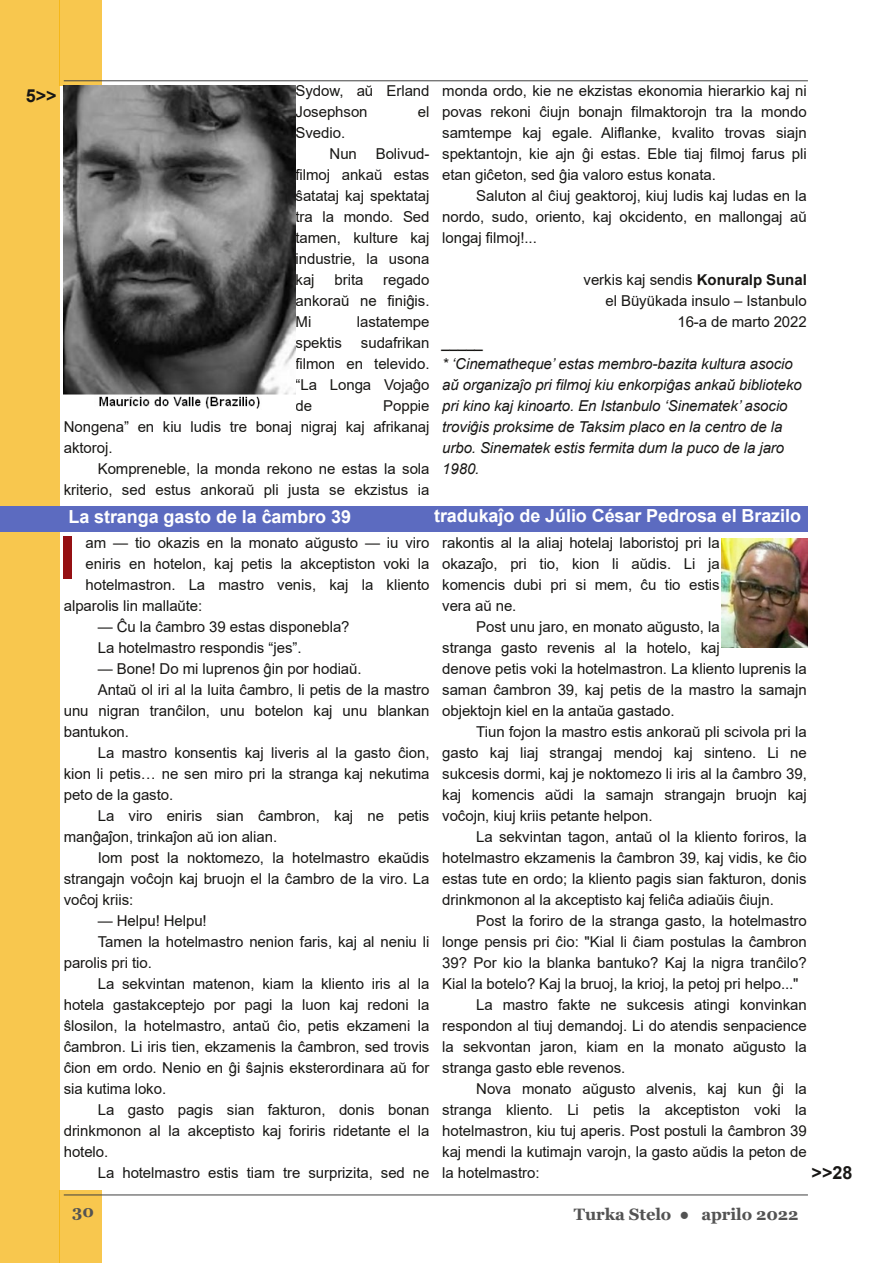
<style>
.page{position:relative;width:893px;height:1263px;background:#fff}
.page>*{position:absolute;margin:0;border:0;box-sizing:border-box;transform-origin:0 0}
.t1{font:700 60px "Arial";color:#951013}
.t2{font:700 18px "Arial";letter-spacing:-.005em;color:#fff}
.t3{font:700 18px "Arial";color:#181715}
.t4{font:700 16.5px "Georgia";letter-spacing:-.005em;color:#535353}
.t5{font:15px/21px "Arial";letter-spacing:-.005em;color:#181715;text-align:justify}
.t6{font:italic 15px/21px "Arial";letter-spacing:-.005em;color:#181715}
.s1{font-weight:700}
</style>
<div class="page">
<div style="left:60px;top:0;width:42px;height:85px;background:#f8c74e"></div>
<div style="left:60px;top:1191px;width:42px;height:72px;background:#f8c74e"></div>
<div style="left:0;top:0;width:60px;height:1263px;background:#f8c74e"></div>
<hr style="left:64px;top:81px;width:744px;height:1px;background:#404040">
<hr style="left:64px;top:1195px;width:744px;height:1px;background:#404040">
<img style="left:64px;top:85px;width:232px;height:324px">
<div style="left:0;top:506px;width:808px;height:25px;background:#5c6bc0"></div>
<img style="left:722px;top:538px;width:85px;height:110px">
<p class="t3" style="left:26px;top:86px;width:32px">5&gt;&gt;</p>
<p class="t5" style="left:296px;top:80px;width:136px">Sydow, aŭ Erland<br>Josephson</p>
<p class="t5" style="left:418px;top:101px;width:13px">el</p>
<p class="t5" style="left:330px;top:122px;width:29px;text-indent:-34px">Svedio.<br>Nun</p>
<p class="t5" style="left:296px;top:143px;width:136px;text-indent:80px">Bolivud&shy;filmoj ankaŭ estas ŝatataj kaj spektataj tra la mondo. Sed tamen, kulture kaj industrie, la usona kaj</p>
<p class="t5" style="left:296px;top:269px;width:136px;text-indent:88px">regado ankoraŭ ne finiĝis.<br>Mi</p>
<p class="t5" style="left:335px;top:269px;width:30px">brita</p>
<p class="t5" style="left:357px;top:311px;width:74px">lastatempe</p>
<p class="t5" style="left:296px;top:332px;width:136px;text-indent:65px">sudafrikan filmon en televido. “La Longa Vojaĝo de</p>
<p class="t5" style="left:296px;top:332px;width:48px">spektis</p>
<p class="t5" style="left:64px;top:395px;width:367px;text-indent:319px">Poppie Nongena” en kiu ludis tre bonaj nigraj kaj afrikanaj aktoroj.</p>
<p class="t5" style="left:64px;top:458px;width:367px;text-align:right">Kompreneble, la monda rekono ne estas la sola kriterio, sed estus ankoraŭ pli justa se ekzistus ia</p>
<p class="t5" style="left:442px;top:80px;width:366px">monda ordo, kie ne ekzistas ekonomia hierarkio kaj ni povas rekoni ĉiujn bonajn filmaktorojn tra la mondo samtempe kaj egale. Aliflanke, kvalito trovas siajn spektantojn, kie ajn ĝi estas. Eble tiaj filmoj farus pli etan giĉeton, sed ĝia valoro estus konata.</p>
<p class="t5" style="left:442px;top:185px;width:366px;text-indent:34px">Saluton al ĉiuj geaktoroj, kiuj ludis kaj ludas en la nordo, sudo, oriento, kaj okcidento, en mallongaj aŭ longaj filmoj!...</p>
<p class="t5" style="left:583px;top:269px;width:225px;text-align:right">verkis kaj sendis <span class="s1">Konuralp Sunal </span>el Büyükada insulo – Istanbulo<br>16-a de marto 2022</p>
<p class="t6" style="left:442px;top:332px;width:361px">_____<br>* ‘Cinematheque’ estas membro-bazita kultura asocio aŭ organizaĵo pri filmoj kiu enkorpiĝas ankaŭ biblioteko pri kino kaj kinoarto. En Istanbulo ‘Sinematek’ asocio troviĝis proksime de Taksim placo en la centro de la urbo. Sinematek estis fermita dum la puco de la jaro 1980.</p>
<p class="t2" style="left:68px;top:507px;width:284px">La stranga gasto de la ĉambro 39</p>
<p class="t2" style="left:434px;top:505px;width:368px">tradukaĵo de Júlio César Pedrosa el Brazilo</p>
<p class="t5" style="left:86px;top:532px;width:346px">am — tio okazis en la monato aŭgusto — iu viro</p>
<p class="t5" style="left:86px;top:553px;width:346px">eniris en hotelon, kaj petis la akceptiston voki la</p>
<p class="t5" style="left:86px;top:574px;width:346px">hotelmastron. La mastro venis, kaj la kliento</p>
<p class="t5" style="left:64px;top:595px;width:140px">alparolis lin mallaŭte:</p>
<p class="t5" style="left:98px;top:616px;width:253px">— Ĉu la ĉambro 39 estas disponebla?<br>La hotelmastro respondis “jes”.</p>
<p class="t5" style="left:98px;top:658px;width:265px">— Bone! Do mi luprenos ĝin por hodiaŭ.</p>
<p class="t5" style="left:98px;top:679px;width:333px">Antaŭ ol iri al la luita ĉambro, li petis de la mastro</p>
<p class="t5" style="left:64px;top:700px;width:367px">unu nigran tranĉilon, unu botelon kaj unu blankan</p>
<p class="t5" style="left:64px;top:721px;width:67px">bantukon.</p>
<p class="t5" style="left:98px;top:742px;width:333px">La mastro konsentis kaj liveris al la gasto ĉion,</p>
<p class="t5" style="left:64px;top:763px;width:367px">kion li petis… ne sen miro pri la stranga kaj nekutima</p>
<p class="t5" style="left:64px;top:784px;width:111px">peto de la gasto.</p>
<p class="t5" style="left:98px;top:805px;width:333px">La viro eniris sian ĉambron, kaj ne petis</p>
<p class="t5" style="left:64px;top:826px;width:215px">manĝaĵon, trinkaĵon aŭ ion alian.</p>
<p class="t5" style="left:98px;top:847px;width:333px">Iom post la noktomezo, la hotelmastro ekaŭdis</p>
<p class="t5" style="left:64px;top:868px;width:367px">strangajn voĉojn kaj bruojn el la ĉambro de la viro. La</p>
<p class="t5" style="left:64px;top:889px;width:71px">voĉoj kriis:</p>
<p class="t5" style="left:98px;top:910px;width:111px">— Helpu! Helpu!</p>
<p class="t5" style="left:98px;top:931px;width:333px">Tamen la hotelmastro nenion faris, kaj al neniu li</p>
<p class="t5" style="left:64px;top:952px;width:90px">parolis pri tio.</p>
<p class="t5" style="left:98px;top:973px;width:333px">La sekvintan matenon, kiam la kliento iris al la</p>
<p class="t5" style="left:64px;top:994px;width:367px">hotela gastakceptejo por pagi la luon kaj redoni la</p>
<p class="t5" style="left:64px;top:1015px;width:367px">ŝlosilon, la hotelmastro, antaŭ ĉio, petis ekzameni la</p>
<p class="t5" style="left:64px;top:1036px;width:367px">ĉambron. Li iris tien, ekzamenis la ĉambron, sed trovis</p>
<p class="t5" style="left:64px;top:1057px;width:367px">ĉion em ordo. Nenio en ĝi ŝajnis eksterordinara aŭ for</p>
<p class="t5" style="left:64px;top:1078px;width:104px">sia kutima loko.</p>
<p class="t5" style="left:98px;top:1099px;width:333px">La gasto pagis sian fakturon, donis bonan</p>
<p class="t5" style="left:64px;top:1120px;width:367px">drinkmonon al la akceptisto kaj foriris ridetante el la</p>
<p class="t5" style="left:64px;top:1141px;width:46px">hotelo.</p>
<p class="t5" style="left:98px;top:1162px;width:333px">La hotelmastro estis tiam tre surprizita, sed ne</p>
<h1 class="t1" style="left:59px;top:524px;width:18px">I</h1>
<p class="t5" style="left:442px;top:532px;width:279px">rakontis al la aliaj hotelaj laboristoj pri la okazaĵo, pri tio, kion li aŭdis. Li ja komencis dubi pri si mem, ĉu tio estis vera aŭ ne.</p>
<p class="t5" style="left:442px;top:616px;width:366px;text-align:left;text-indent:34px">Post unu jaro, en monato aŭgusto, la<br>stranga gasto revenis al la hotelo, kaj<br>denove petis voki la hotelmastron. La kliento luprenis la saman ĉambron 39, kaj petis de la mastro la samajn objektojn kiel en la antaŭa gastado.</p>
<p class="t5" style="left:442px;top:721px;width:366px;text-indent:34px">Tiun fojon la mastro estis ankoraŭ pli scivola pri la gasto kaj liaj strangaj mendoj kaj sinteno. Li ne sukcesis dormi, kaj je noktomezo li iris al la ĉambro 39, kaj komencis aŭdi la samajn strangajn bruojn kaj voĉojn, kiuj kriis petante helpon.</p>
<p class="t5" style="left:442px;top:826px;width:366px;text-indent:34px">La sekvintan tagon, antaŭ ol la kliento foriros, la hotelmastro ekzamenis la ĉambron 39, kaj vidis, ke ĉio estas tute en ordo; la kliento pagis sian fakturon, donis drinkmonon al la akceptisto kaj feliĉa adiaŭis ĉiujn.</p>
<p class="t5" style="left:476px;top:910px;width:332px">Post la foriro de la stranga gasto, la hotelmastro</p>
<p class="t5" style="left:442px;top:931px;width:366px">longe pensis pri ĉio: "Kial li ĉiam postulas la ĉambron</p>
<p class="t5" style="left:442px;top:952px;width:366px">39? Por kio la blanka bantuko? Kaj la nigra tranĉilo?</p>
<p class="t5" style="left:442px;top:973px;width:358px">Kial la botelo? Kaj la bruoj, la krioj, la petoj pri helpo..."</p>
<p class="t5" style="left:476px;top:994px;width:332px">La mastro fakte ne sukcesis atingi konvinkan</p>
<p class="t5" style="left:442px;top:1015px;width:366px">respondon al tiuj demandoj. Li do atendis senpacience</p>
<p class="t5" style="left:442px;top:1036px;width:366px">la sekvontan jaron, kiam en la monato aŭgusto la</p>
<p class="t5" style="left:442px;top:1057px;width:185px">stranga gasto eble revenos.</p>
<p class="t5" style="left:476px;top:1078px;width:332px">Nova monato aŭgusto alvenis, kaj kun ĝi la</p>
<p class="t5" style="left:442px;top:1099px;width:366px">stranga kliento. Li petis la akceptiston voki la</p>
<p class="t5" style="left:442px;top:1120px;width:366px">hotelmastron, kiu tuj aperis. Post postuli la ĉambron 39</p>
<p class="t5" style="left:442px;top:1141px;width:366px">kaj mendi la kutimajn varojn, la gasto aŭdis la peton de</p>
<p class="t5" style="left:442px;top:1162px;width:99px">la hotelmastro:</p>
<p class="t3" style="left:811px;top:1162px;width:42px">&gt;&gt;28</p>
<p class="t4" style="left:72px;top:1201px;width:23px">30</p>
<p class="t4" style="left:574px;top:1204px;width:226px">Turka Stelo ● aprilo 2022</p>
</div>
